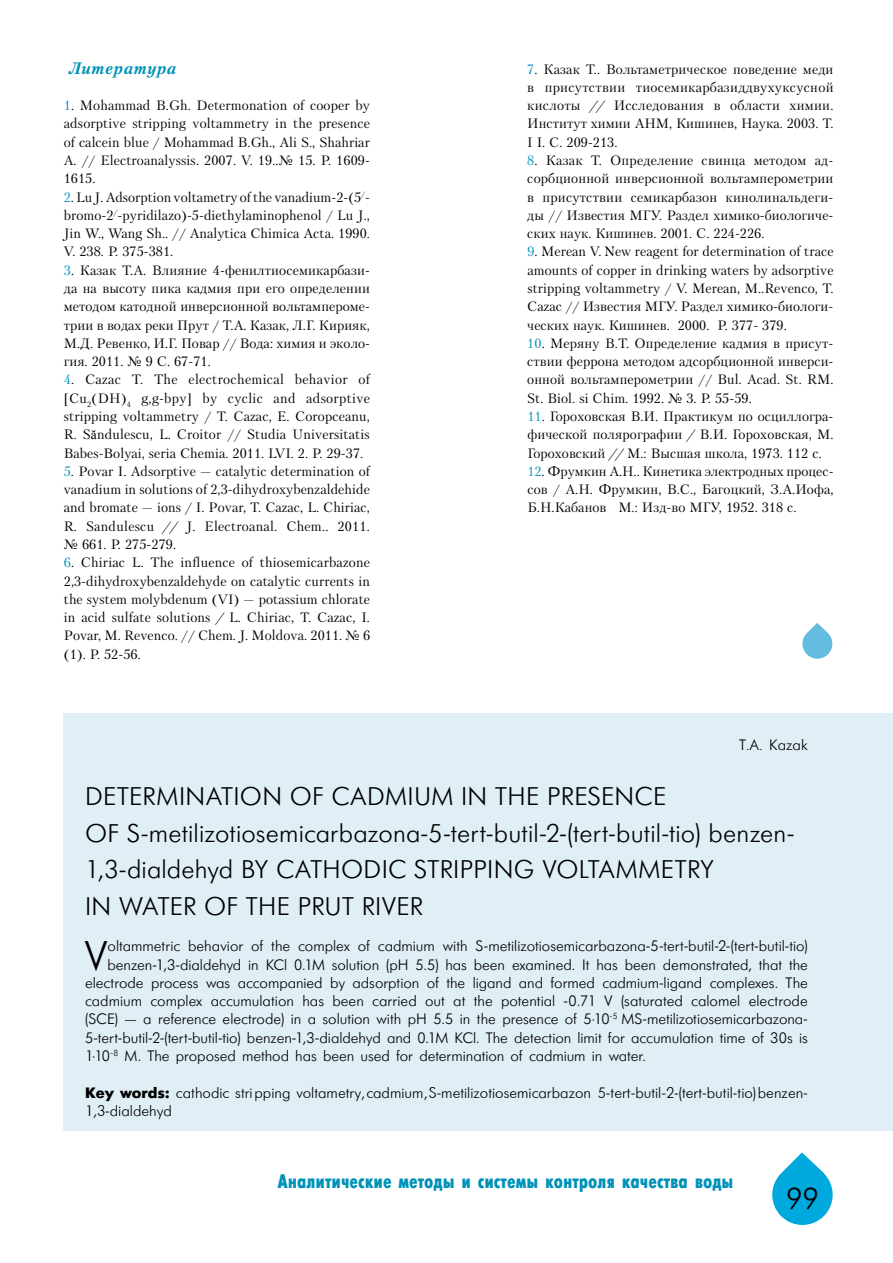
<style>
.page{position:relative;width:893px;height:1263px;background:#fff}
.page>*{position:absolute;margin:0;border:0;box-sizing:border-box;transform-origin:0 0}
.t1{font:41.1px "Futuris Cyrillic";color:#000}
.t2{font:30px "Futuris Cyrillic";color:#000}
.t3{font:25.5px/36.6px "Futuris C";letter-spacing:.01em;color:#000}
.t4{font:19.5px "Futuris X Cond C";color:#0092b8}
.t5{font:italic 700 16.5px "Petersburg C";letter-spacing:.04em;color:#0092b8}
.t6{font:15px "Futuris Cyrillic";letter-spacing:-.005em;color:#000}
.t7{font:15px/18.3px "Futuris";color:#000}
.t8{font:13.5px/18.3px "Petersburg C";letter-spacing:.005em;color:#000;text-align:justify}
.s1{color:#0094c1}
.s2{font-style:italic}
.s3{font-family:"Times New Roman"}
.s4{font-weight:700}
</style>
<div class="page">
<svg style="left:772px;top:1152px;width:61px;height:73px"></svg>
<svg style="left:802px;top:623px;width:30px;height:36px"></svg>
<div style="left:64px;top:713px;width:829px;height:418px;background:#e0eef6"></div>
<p class="t5" style="left:69px;top:58px;width:109px">Литература</p>
<p class="t8" style="left:64px;top:96px;width:308px"><span class="s1">1</span><span class="s2">.</span> Mohammad B.Gh. Determonation of cooper by adsorptive stripping voltammetry in the presence of calcein blue / Mohammad B.Gh., Ali S., Shahriar A. // Electroanalyssis. 2007. V. 19..№ 15. P. 1609- 1615.</p>
<p class="t8" style="left:64px;top:188px;width:308px"><span class="s1">2</span><span class="s2">.</span> Lu J. Adsorption voltametry of the vanadium-2-(5<sup>/</sup>- bromo-2<sup>/</sup>-pyridilazo)-5-diethylaminophenol / Lu J., Jin W., Wang Sh.. // Analytica Chimica Acta. 1990.<br>V. 238. P. 375-381.</p>
<p class="t8" style="left:64px;top:261px;width:308px"><span class="s1">3</span><span class="s2">.</span> Казак Т.А. Влияние 4-фенилтиосемикарбази&shy;да на высоту пика кадмия при его определении методом катодной инверсионной вольтампероме&shy;трии в водах реки Прут / Т.А. Казак, Л.Г. Кирияк, М.Д. Ревенко, И.Г. Повар // Вода: химия и эколо&shy;гия. 2011. № 9 C. 67-71.</p>
<p class="t8" style="left:64px;top:370px;width:308px"><span class="s1">4</span><span class="s2">.</span> Cazac T. The electrochemical behavior of [Cu<sub>2</sub>(DH)<sub>4</sub> g,g-bpy] by cyclic and adsorptive stripping voltammetry / T. Cazac, E. Coropceanu, R. S<span class="s3">ă</span>ndulescu, L. Croitor // Studia Universitatis Babes-Bolyai, seria Chemia. 2011. LVI. 2. P. 29-37.</p>
<p class="t8" style="left:64px;top:462px;width:308px"><span class="s1">5</span><span class="s2">.</span> Povar I. Adsorptive — catalytic determination of vanadium in solutions of 2,3-dihydroxybenzaldehide and bromate — ions / I. Povar, T. Cazac, L. Chiriac, R. Sandulescu <span class="s2">//</span> J. Electroanal. Chem.. 2011. № 661. P. 275-279.</p>
<p class="t8" style="left:64px;top:553px;width:308px"><span class="s1">6</span><span class="s2">.</span> Chiriac L. The influence of thiosemicarbazone 2,3-dihydroxybenzaldehyde on catalytic currents in the system molybdenum (VI) — potassium chlorate in acid sulfate solutions <span class="s2">/</span> L. Chiriac, T. Cazac, I.<br>Povar, M. Revenco. // Chem. J. Moldova. 2011. № 6 (1). P. 52-56.</p>
<p class="t8" style="left:527px;top:60px;width:308px"><span class="s1">7</span><span class="s2">.</span> Казак T.. Вольтаметрическое поведение меди в присутствии тиосемикарбазиддвухуксусной кислоты <span class="s2">//</span> Исследования в области химии.<br>Институт химии AНM, Кишинев, Наука. 2003. Т.<br>I I. С. 209-213.</p>
<p class="t8" style="left:527px;top:151px;width:308px"><span class="s1">8</span><span class="s2">.</span> Казак T. Определение свинца методом ад&shy;сорбционной инверсионной вольтамперометрии в присутствии семикарбазон кинолинальдеги&shy;ды // Известия МГУ. Раздел химико-биологиче&shy;ских наук. Кишинев. 2001. С. 224-226.</p>
<p class="t8" style="left:527px;top:242px;width:308px"><span class="s1">9</span><span class="s2">.</span> Merean V. New reagent for determination of trace amounts of copper in drinking waters by adsorptive stripping voltammetry / V. Merean, M..Revenco, T.<br>Cazac // Известия МГУ. Раздел химико-биологи&shy;ческих наук. Кишинев. 2000. P. 377- 379.</p>
<p class="t8" style="left:527px;top:334px;width:308px"><span class="s1">10</span><span class="s2">.</span> Меряну В.Т. Определение кадмия в присут&shy;ствии феррона методом адсорбционной инверси&shy;онной вольтамперометрии // Bul. Acad. St. RM.<br>St. Biol. si Chim. 1992. № 3. P. 55-59.</p>
<p class="t8" style="left:527px;top:407px;width:308px"><span class="s1">11</span><span class="s2">.</span> Гороховская В.И. Практикум пo осциллогра&shy;фической полярографии <span class="s2">/</span> В.И. Гороховская, М.<br>Гороховский <span class="s2">//</span> М.: Высшая школа, 1973. 112 с.</p>
<p class="t8" style="left:527px;top:462px;width:308px"><span class="s1">12</span><span class="s2">.</span> Фрумкин А.Н.. Кинетика электродных процес&shy;сов / А.Н. Фрумкин, B.C., Багоцкий, З.А.Иофа, Б.Н.Кабанов M.: Изд-во МГУ, 1952. 318 c.</p>
<p class="t7" style="left:739px;top:736px;width:70px">T.A. Kazak</p>
<h3 class="t3" style="left:85px;top:779px;width:711px">DETERMINATION OF CADMIUM IN THE PRESENCE<br>OF S-METILIZOTIOSEMICARBAZONA-5-TERT-BUTIL-2-(TERT-BUTIL-TIO) BENZEN-1,3-DIALDEHYD BY CATHODIC STRIPPING VOLTAMMETRY<br>IN WATER OF THE PRUT RIVER</h3>
<h1 class="t1" style="left:85px;top:934px;width:25px">V</h1>
<p class="t6" style="left:108px;top:938px;width:702px">oltammetric behavior of the complex of cadmium with S-metilizotiosemicarbazona-5-tert-butil-2-(tert-butil-tio)</p>
<p class="t6" style="left:108px;top:957px;width:702px">benzen-1,3-dialdehyd in KCl 0.1M solution (pH 5.5) has been examined. It has been demonstrated, that the</p>
<p class="t6" style="left:85px;top:975px;width:724px">electrode process was accompanied by adsorption of the ligand and formed cadmium-ligand complexes. The</p>
<p class="t6" style="left:85px;top:993px;width:724px">cadmium complex accumulation has been carried out at the potential -0.71 V (saturated calomel electrode</p>
<p class="t6" style="left:85px;top:1012px;width:724px">(SCE) — a reference electrode) in a solution with pH 5.5 in the presence of 5·10<sup>-5</sup> МS-metilizotiosemicarbazona-</p>
<p class="t6" style="left:85px;top:1030px;width:724px">5-tert-butil-2-(tert-butil-tio) benzen-1,3-dialdehyd and 0.1М KCl. The detection limit for accumulation time of 30s is</p>
<p class="t6" style="left:85px;top:1048px;width:562px">1·10<sup>-8</sup> М. The proposed method has been used for determination of cadmium in water.</p>
<p class="t7" style="left:85px;top:1084px;width:724px"><span class="s4">Key words:</span> cathodic stri pping voltametry, cadmium, S-metilizotiosemicarbazon 5-tert-butil-2-(tert-butil-tio) benzen-<br>1,3-dialdehyd</p>
<h3 class="t4" style="left:278px;top:1170px;width:457px">Аналитические методы и системы контроля качества воды</h3>
<h2 class="t2" style="left:786px;top:1183px;width:34px">99</h2>
</div>
